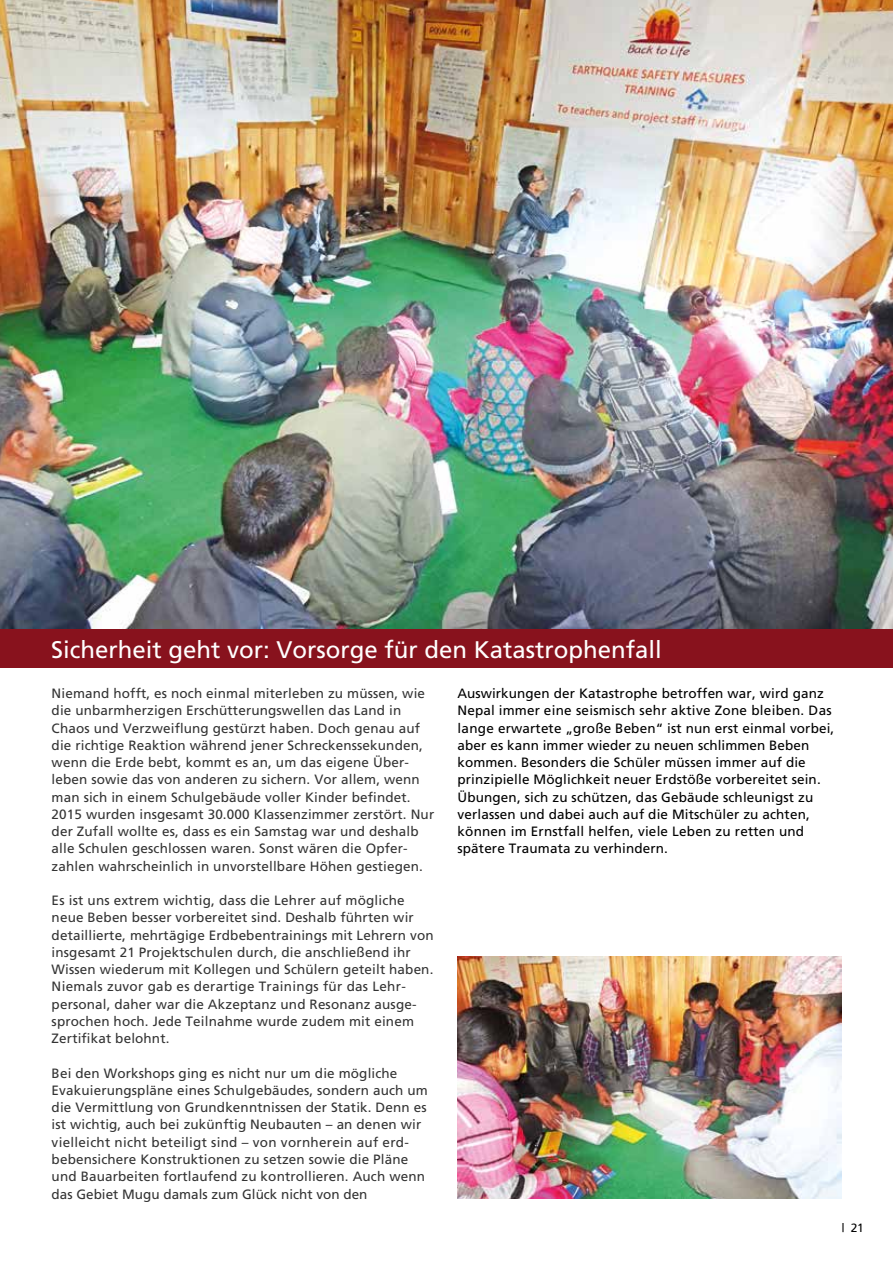
<style>
.page{position:relative;width:893px;height:1263px;background:#fff}
.page>*{position:absolute;margin:0;border:0;box-sizing:border-box;transform-origin:0 0}
.t1{font:24px "Frutiger";color:#fff}
.t2{font:13.5px/17.2px "Frutiger";letter-spacing:.01em;color:#000}
.t3{font:12px "Frutiger";color:#000}
</style>
<div class="page">
<img style="left:457px;top:957px;width:384px;height:241px">
<img style="left:0;top:0;width:893px;height:629px">
<div style="left:0;top:629px;width:893px;height:38px;background:#88121d"></div>
<h1 class="t1" style="left:51px;top:635px;width:612px">Sicherheit geht vor: Vorsorge für den Katastrophenfall</h1>
<p class="t2" style="left:52px;top:685px;width:384px">Niemand hofft, es noch einmal miterleben zu müssen, wie die unbarmherzigen Erschütterungswellen das Land in Chaos und Verzweiflung gestürzt haben. Doch genau auf die richtige Reaktion während jener Schreckenssekunden, wenn die Erde bebt, kommt es an, um das eigene Über&shy;leben sowie das von anderen zu sichern. Vor allem, wenn man sich in einem Schulgebäude voller Kinder befindet.<br>2015 wurden insgesamt 30.000 Klassenzimmer zerstört. Nur der Zufall wollte es, dass es ein Samstag war und deshalb alle Schulen geschlossen waren. Sonst wären die Opfer&shy;zahlen wahrscheinlich in unvorstellbare Höhen gestiegen.</p>
<p class="t2" style="left:52px;top:892px;width:384px">Es ist uns extrem wichtig, dass die Lehrer auf mögliche neue Beben besser vorbereitet sind. Deshalb führten wir detaillierte, mehrtägige Erdbebentrainings mit Lehrern von insgesamt 21 Projektschulen durch, die anschließend ihr Wissen wiederum mit Kollegen und Schülern geteilt haben.<br>Niemals zuvor gab es derartige Trainings für das Lehr&shy;personal, daher war die Akzeptanz und Resonanz ausge&shy;sprochen hoch. Jede Teilnahme wurde zudem mit einem Zertifikat belohnt.</p>
<p class="t2" style="left:52px;top:1064px;width:378px">Bei den Workshops ging es nicht nur um die mögliche Evakuierungspläne eines Schulgebäudes, sondern auch um die Vermittlung von Grundkenntnissen der Statik. Denn es ist wichtig, auch bei zukünftig Neubauten – an denen wir vielleicht nicht beteiligt sind – von vornherein auf erd&shy;bebensichere Konstruktionen zu setzen sowie die Pläne und Bauarbeiten fortlaufend zu kontrollieren. Auch wenn das Gebiet Mugu damals zum Glück nicht von den</p>
<p class="t2" style="left:458px;top:685px;width:378px">Auswirkungen der Katastrophe betroffen war, wird ganz Nepal immer eine seismisch sehr aktive Zone bleiben. Das lange erwartete „große Beben“ ist nun erst einmal vorbei, aber es kann immer wieder zu neuen schlimmen Beben kommen. Besonders die Schüler müssen immer auf die prinzipielle Möglichkeit neuer Erdstöße vorbereitet sein.<br>Übungen, sich zu schützen, das Gebäude schleunigst zu verlassen und dabei auch auf die Mitschüler zu achten, können im Ernstfall helfen, viele Leben zu retten und spätere Traumata zu verhindern.</p>
<p class="t3" style="left:842px;top:1220px;width:24px">| 21</p>
</div>
